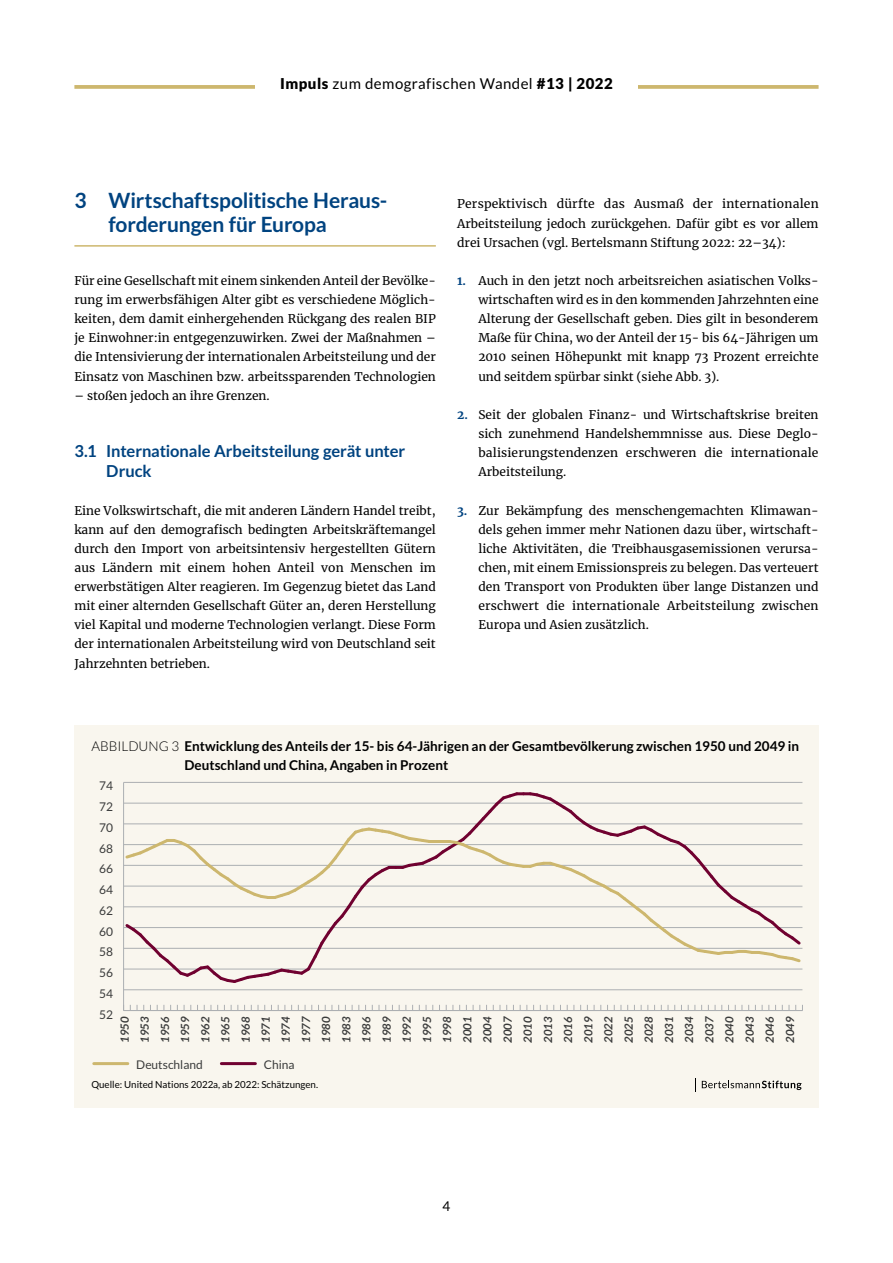
<style>
.page{position:relative;width:893px;height:1263px;background:#fff}
.page>*{position:absolute;margin:0;border:0;box-sizing:border-box;transform-origin:0 0}
.t1{font:700 21px/24px "Lato";letter-spacing:-.005em;color:#004380}
.t2{font:700 16.5px/20.2px "Lato";letter-spacing:-.005em;color:#004380}
.t3{font:15px "Lato";letter-spacing:.03em;color:#000}
.t4{font:700 13.5px/19.2px "Lato";color:#000}
.t5{font:13.5px "Lato";color:#000}
.t6{font:12px/19.2px "Merriweather";color:#000;text-align:justify}
.t7{font:12px "Lato";color:#3a3b3b}
.t8{font:italic 700 11.25px/20.1px "Lato";color:#3a3b3b;text-align:justify}
.t9{font:9.75px "Lato";color:#000}
.s1{font-weight:900}
.s2{font-weight:700;color:#004380}
.s3{font-weight:300}
</style>
<div class="page">
<svg style="left:74px;top:85px;width:745px;height:4px"></svg>
<div style="left:255px;top:77px;width:383px;height:14px;background:#fff"></div>
<hr style="left:74px;top:245px;width:362px;height:2px;background:#cdb76e">
<div style="left:74px;top:725px;width:745px;height:383px;background:#f9f6ee"></div>
<hr style="left:94px;top:1062px;width:34px;height:3px;background:#cdb76e">
<hr style="left:221px;top:1062px;width:34px;height:3px;background:#700130">
<hr style="left:123px;top:782px;width:1px;height:228px;background:#acafb2">
<hr style="left:124px;top:1010px;width:678px;height:1px;background:#acafb2">
<hr style="left:124px;top:989px;width:678px;height:1px;background:#acafb2">
<hr style="left:124px;top:969px;width:678px;height:1px;background:#acafb2">
<hr style="left:124px;top:823px;width:678px;height:1px;background:#acafb2">
<hr style="left:124px;top:803px;width:678px;height:1px;background:#acafb2">
<hr style="left:124px;top:782px;width:678px;height:1px;background:#acafb2">
<svg style="left:124px;top:792px;width:558px;height:191px"></svg>
<svg style="left:674px;top:838px;width:129px;height:126px"></svg>
<svg style="left:695px;top:1078px;width:1px;height:13px"></svg>
<svg style="left:702px;top:1080px;width:99px;height:10px"></svg>
<p class="t3" style="left:280px;top:75px;width:334px"><span class="s1">Impuls</span> zum demografischen Wandel <span class="s1">#13 | 2022</span></p>
<h1 class="t1" style="left:108px;top:188px;width:278px;text-indent:-34px">3 Wirtschaftspolitische Heraus&shy;forderungen für Europa</h1>
<p class="t6" style="left:74px;top:271px;width:363px">Für eine Gesellschaft mit einem sinkenden Anteil der Bevölke&shy;rung im erwerbsfähigen Alter gibt es verschiedene Möglich&shy;keiten, dem damit einhergehenden Rückgang des realen BIP je Einwohner:in entgegenzuwirken. Zwei der Maßnahmen – die Intensivierung der internationalen Arbeitsteilung und der Einsatz von Maschinen bzw. arbeitssparenden Technologien</p>
<p class="t6" style="left:74px;top:385px;width:197px">– stoßen jedoch an ihre Grenzen.</p>
<h2 class="t2" style="left:106px;top:441px;width:300px;text-indent:-32px">3.1 Internationale Arbeitsteilung gerät unter<br>Druck</h2>
<p class="t6" style="left:74px;top:500px;width:363px">Eine Volkswirtschaft, die mit anderen Ländern Handel treibt, kann auf den demografisch bedingten Arbeitskräftemangel durch den Import von arbeitsintensiv hergestellten Gütern aus Ländern mit einem hohen Anteil von Menschen im erwerbstätigen Alter reagieren. Im Gegenzug bietet das Land mit einer alternden Gesellschaft Güter an, deren Herstellung viel Kapital und moderne Technologien verlangt. Diese Form der internationalen Arbeitsteilung wird von Deutschland seit Jahrzehnten betrieben.</p>
<p class="t6" style="left:457px;top:194px;width:363px">Perspektivisch dürfte das Ausmaß der internationalen Arbeitsteilung jedoch zurückgehen. Dafür gibt es vor allem drei Ursachen (vgl. Bertelsmann Stiftung 2022: 22–34):</p>
<p class="t6" style="left:478px;top:271px;width:342px;text-indent:-21px"><span class="s2">1.</span> Auch in den jetzt noch arbeitsreichen asiatischen Volks&shy;wirtschaften wird es in den kommenden Jahrzehnten eine Alterung der Gesellschaft geben. Dies gilt in besonderem Maße für China, wo der Anteil der 15- bis 64-Jährigen um 2010 seinen Höhepunkt mit knapp 73 Prozent erreichte und seitdem spürbar sinkt (siehe Abb. 3).</p>
<p class="t6" style="left:478px;top:404px;width:342px;text-indent:-21px"><span class="s2">2.</span> Seit der globalen Finanz- und Wirtschaftskrise breiten sich zunehmend Handelshemmnisse aus. Diese Deglo&shy;balisierungstendenzen erschweren die internationale Arbeitsteilung.</p>
<p class="t6" style="left:478px;top:500px;width:342px;text-indent:-21px"><span class="s2">3.</span> Zur Bekämpfung des menschengemachten Klimawan&shy;dels gehen immer mehr Nationen dazu über, wirtschaft&shy;liche Aktivitäten, die Treibhausgasemissionen verursa&shy;chen, mit einem Emissionspreis zu belegen. Das verteuert den Transport von Produkten über lange Distanzen und erschwert die internationale Arbeitsteilung zwischen Europa und Asien zusätzlich.</p>
<p class="t4" style="left:184px;top:736px;width:616px;text-indent:-93px"><span class="s3">ABBILDUNG 3</span> Entwicklung des Anteils der 15- bis 64-Jährigen an der Gesamtbevölkerung zwischen 1950 und 2049 in<br>Deutschland und China, Angaben in Prozent</p>
<p class="t7" style="left:99px;top:779px;width:15px">74</p>
<p class="t7" style="left:99px;top:800px;width:15px">72</p>
<p class="t7" style="left:99px;top:821px;width:15px">70</p>
<p class="t7" style="left:99px;top:842px;width:15px">68</p>
<p class="t7" style="left:99px;top:862px;width:15px">66</p>
<p class="t7" style="left:99px;top:883px;width:15px">64</p>
<p class="t7" style="left:99px;top:904px;width:15px">62</p>
<p class="t7" style="left:99px;top:924px;width:15px">60</p>
<p class="t7" style="left:99px;top:945px;width:15px">58</p>
<p class="t7" style="left:99px;top:966px;width:15px">56</p>
<p class="t7" style="left:99px;top:987px;width:15px">54</p>
<p class="t7" style="left:99px;top:1007px;width:15px">52</p>
<p class="t8" style="left:115px;top:1043px;width:28px;rotate:-90deg">1950<br>1953<br>1956<br>1959<br>1962<br>1965<br>1968<br>1971<br>1974<br>1977<br>1980<br>1983<br>1986<br>1989<br>1992<br>1995<br>1998<br>2001<br>2004<br>2007<br>2010<br>2013<br>2016<br>2019<br>2022<br>2025<br>2028<br>2031<br>2034<br>2037<br>2040<br>2043<br>2046<br>2049</p>
<p class="t7" style="left:136px;top:1057px;width:68px">Deutschland</p>
<p class="t7" style="left:264px;top:1057px;width:32px">China</p>
<p class="t9" style="left:91px;top:1079px;width:228px">Quelle: United Nations 2022a, ab 2022: Schätzungen.</p>
<p class="t5" style="left:443px;top:1199px;width:9px">4</p>
</div>
